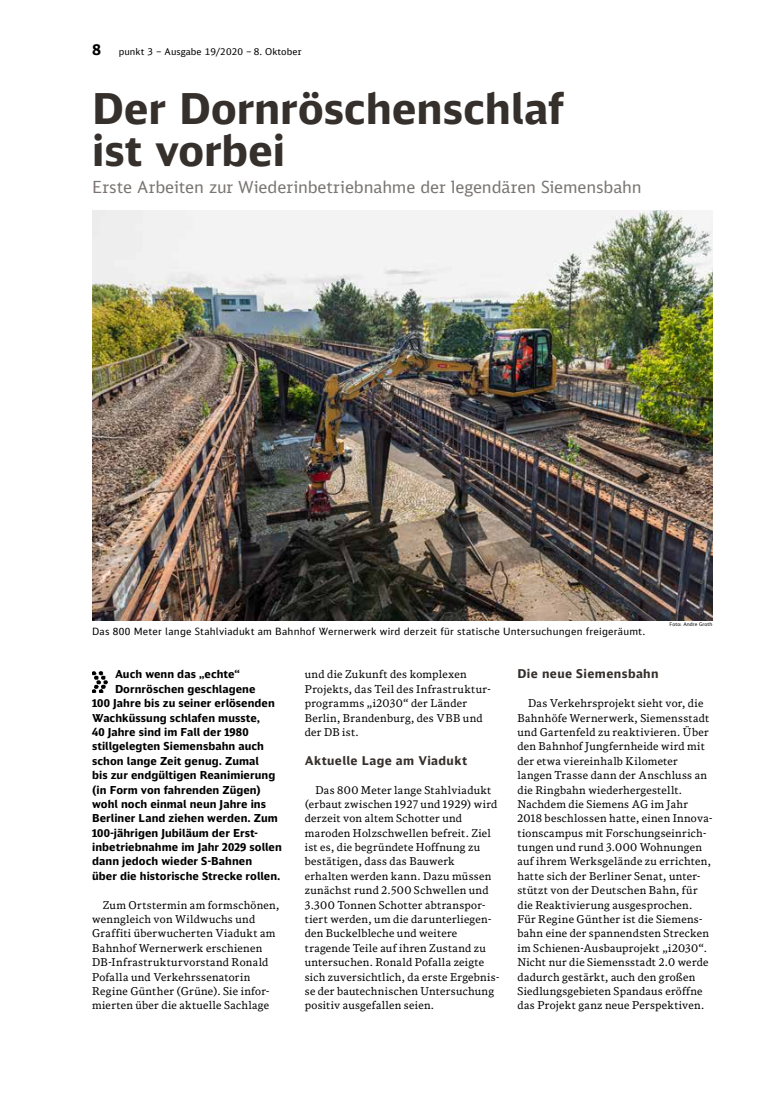
<style>
.page{position:relative;width:762px;height:1117px;background:#fff}
.page>*{position:absolute;margin:0;border:0;box-sizing:border-box;transform-origin:0 0}
.t1{font:700 42.5px/42.5px "DB Sans Alternate";letter-spacing:-.005em;color:#36302d}
.t2{font:16.62px "DB Sans";letter-spacing:-.005em;color:#7b7674}
.t3{font:700 12.12px "DB Sans Alternate";letter-spacing:.03em;color:#36302d}
.t4{font:700 11px "DB Sans Alternate";letter-spacing:.005em;color:#000}
.t5{font:10.75px/14.4px "DB News";letter-spacing:.03em;color:#000}
.t6{font:10px "DB Sans Alternate";letter-spacing:.02em;color:#000}
.t7{font:9.38px "DB Sans";letter-spacing:.01em;color:#000}
.t8{font:5px "DB Sans Alternate";letter-spacing:.01em;color:#000}
.s1{font-weight:700;font-size:15px}
</style>
<div class="page">
<img style="left:92px;top:211px;width:620px;height:409px">
<img style="left:92px;top:671px;width:16px;height:21px">
<p class="t7" style="left:92px;top:46px;width:211px"><span class="s1">8</span> punkt 3 – Ausgabe 19/2020 – 8. Oktober</p>
<p class="t1" style="left:92px;top:86px;width:474px">Der Dornröschenschlaf ist vorbei</p>
<p class="t2" style="left:92px;top:176px;width:551px">Erste Arbeiten zur Wiederinbetriebnahme der legendären Siemensbahn</p>
<p class="t6" style="left:92px;top:625px;width:555px">Das 800 Meter lange Stahlviadukt am Bahnhof Wernerwerk wird derzeit für statische Untersuchungen freigeräumt.</p>
<p class="t8" style="left:669px;top:621px;width:44px">Foto: Andre Groth</p>
<p class="t4" style="left:115px;top:667px;width:126px">Auch wenn das „echte“</p>
<p class="t4" style="left:115px;top:681px;width:142px">Dornröschen geschlagene</p>
<p class="t4" style="left:92px;top:696px;width:184px">100 Jahre bis zu seiner erlösenden</p>
<p class="t4" style="left:92px;top:710px;width:170px">Wachküssung schlafen musste,</p>
<p class="t4" style="left:92px;top:724px;width:158px">40 Jahre sind im Fall der 1980</p>
<p class="t4" style="left:92px;top:739px;width:173px">stillgelegten Siemensbahn auch</p>
<p class="t4" style="left:92px;top:753px;width:168px">schon lange Zeit genug. Zumal</p>
<p class="t4" style="left:92px;top:768px;width:185px">bis zur endgültigen Reanimierung</p>
<p class="t4" style="left:92px;top:782px;width:170px">(in Form von fahrenden Zügen)</p>
<p class="t4" style="left:92px;top:796px;width:175px">wohl noch einmal neun Jahre ins</p>
<p class="t4" style="left:92px;top:811px;width:187px">Berliner Land ziehen werden. Zum</p>
<p class="t4" style="left:92px;top:825px;width:167px">100-jährigen Jubiläum der Erst-</p>
<p class="t4" style="left:92px;top:839px;width:191px">inbetriebnahme im Jahr 2029 sollen</p>
<p class="t4" style="left:92px;top:854px;width:162px">dann jedoch wieder S-Bahnen</p>
<p class="t4" style="left:92px;top:868px;width:190px">über die historische Strecke rollen.</p>
<p class="t5" style="left:92px;top:897px;width:189px;text-indent:11px">Zum Ortstermin am formschönen, wenngleich von Wildwuchs und Graffiti überwucherten Viadukt am Bahnhof Wernerwerk erschienen DB-Infrastrukturvorstand Ronald Pofalla und Verkehrssenatorin Regine Günther (Grüne). Sie infor&shy;mierten über die aktuelle Sachlage</p>
<p class="t5" style="left:305px;top:667px;width:187px">und die Zukunft des komplexen<br>Projekts, das Teil des Infrastruktur&shy;programms „i2030“ der Länder<br>Berlin, Brandenburg, des VBB und der DB ist.</p>
<p class="t3" style="left:305px;top:752px;width:164px">Aktuelle Lage am Viadukt</p>
<p class="t5" style="left:305px;top:782px;width:196px;text-indent:11px">Das 800 Meter lange Stahlviadukt (erbaut zwischen 1927 und 1929) wird derzeit von altem Schotter und maroden Holzschwellen befreit. Ziel ist es, die begründete Hoffnung zu bestätigen, dass das Bauwerk erhalten werden kann. Dazu müssen zunächst rund 2.500 Schwellen und 3.300 Tonnen Schotter abtranspor&shy;tiert werden, um die darunterliegen&shy;den Buckelbleche und weitere tragende Teile auf ihren Zustand zu untersuchen. Ronald Pofalla zeigte sich zuversichtlich, da erste Ergebnis&shy;se der bautechnischen Untersuchung positiv ausgefallen seien.</p>
<p class="t3" style="left:517px;top:666px;width:143px">Die neue Siemensbahn</p>
<p class="t5" style="left:517px;top:696px;width:196px;text-indent:11px">Das Verkehrsprojekt sieht vor, die Bahnhöfe Wernerwerk, Siemensstadt und Gartenfeld zu reaktivieren. Über den Bahnhof Jungfernheide wird mit der etwa viereinhalb Kilometer langen Trasse dann der Anschluss an die Ringbahn wiederhergestellt.<br>Nachdem die Siemens AG im Jahr 2018 beschlossen hatte, einen Innova&shy;tionscampus mit Forschungseinrich&shy;tungen und rund 3.000 Wohnungen auf ihrem Werksgelände zu errichten, hatte sich der Berliner Senat, unter&shy;stützt von der Deutschen Bahn, für die Reaktivierung ausgesprochen.<br>Für Regine Günther ist die Siemens&shy;bahn eine der spannendsten Strecken im Schienen-Ausbauprojekt „i2030“.<br>Nicht nur die Siemensstadt 2.0 werde dadurch gestärkt, auch den großen Siedlungsgebieten Spandaus eröffne das Projekt ganz neue Perspektiven.</p>
</div>
